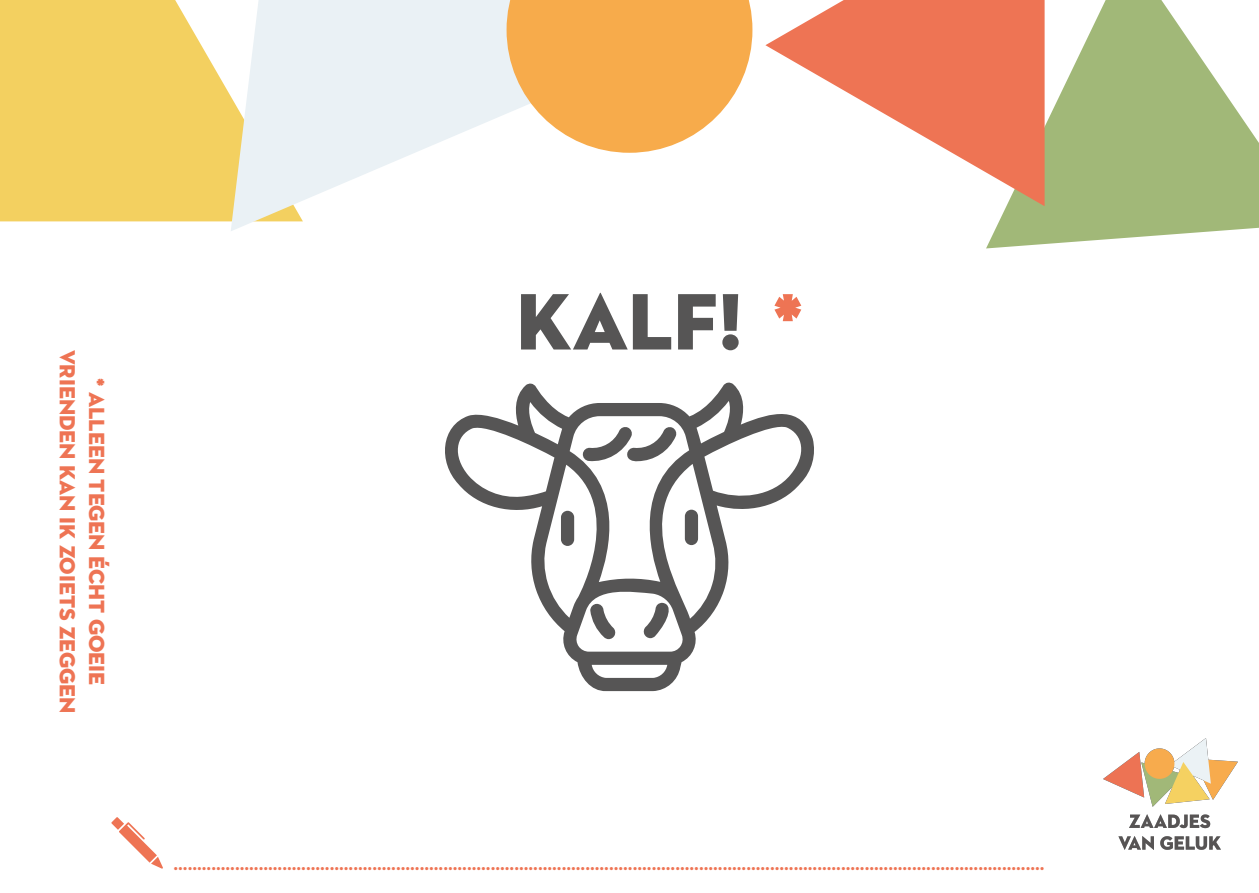
<style>
.page{position:relative;width:1259px;height:893px;background:#fff}
.page>*{position:absolute;margin:0;border:0;box-sizing:border-box;transform-origin:0 0}
.t1{font:81.3px "Neutraface 2 Display Titling";color:#565555}
.t2{font:700 22.2px "Neutraface 2 Display";color:#ee7454}
.t3{font:22.2px/29.4px "Neutraface 2 Display Titling";color:#ee7454;text-align:center}
.s1{color:#ee7454}
</style>
<div class="page">
<div style="left:0;top:0;width:231px;height:221px;background:#f3d060"></div>
<svg style="left:231px;top:0;width:275px;height:231px;fill:#eaf1f5"></svg>
<svg style="left:986px;top:0;width:273px;height:248px;fill:#a1b878"></svg>
<svg style="left:765px;top:0;width:279px;height:206px;fill:#ee7454"></svg>
<svg style="left:506px;top:0;width:246px;height:153px"></svg>
<svg style="left:111px;top:817px;width:52px;height:52px"></svg>
<svg style="left:445px;top:382px;width:369px;height:309px"></svg>
<div style="left:561px;top:511px;width:13px;height:35px;background:#565555;border-radius:7px"></div>
<svg style="left:685px;top:510px;width:13px;height:35px"></svg>
<svg style="left:590px;top:604px;width:26px;height:35px"></svg>
<svg style="left:643px;top:603px;width:30px;height:35px"></svg>
<svg style="left:582px;top:426px;width:95px;height:36px"></svg>
<img style="left:1103px;top:738px;width:134px;height:112px">
<p class="t3" style="left:111px;top:349px;width:365px;rotate:90deg">* alleen tegen écht goeie vrienden kan ik zoiets zeggen</p>
<h1 class="t1" style="left:516px;top:271px;width:288px">KALF! <span class="s1">*</span></h1>
<p class="t2" style="left:173px;top:850px;width:872px">........................................................................................................................................................................................</p>
</div>
